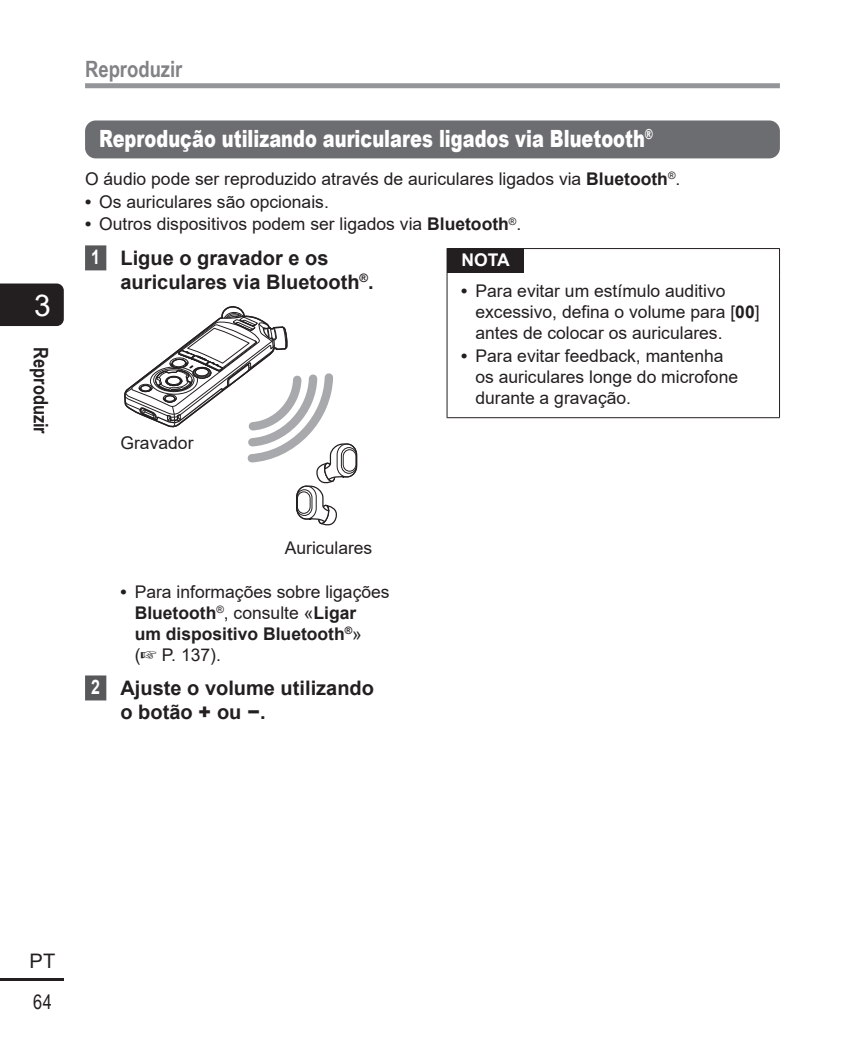
<style>
.page{position:relative;width:865px;height:1049px;background:#fff}
.page>*{position:absolute;margin:0;border:0;box-sizing:border-box;transform-origin:0 0}
.t1{font:30px "Arial";color:#fff}
.t2{font:900 23.75px "Arial";color:#fff;scale:.75 1}
.t3{font:700 22.5px "Arial Narrow";color:#808285}
.t4{font:700 20px/24px "Arial";color:#231f20}
.t5{font:700 20px "Arial Narrow";color:#231f20}
.t6{font:20px "Arial Narrow";color:#231f20}
.t7{font:20px "Arial";color:#231f20}
.t8{font:17.5px/21px "Arial";color:#231f20}
.t9{font:700 17.5px "Arial";color:#fff}
.s1{font-weight:700}
.s2{color:#fff}
.s3{font-weight:900}
</style>
<div class="page">
<hr style="left:0;top:978px;width:64px;height:3px;background:#231f20">
<div style="left:0;top:283px;width:64px;height:43px;background:#231f20"></div>
<div style="left:85px;top:83px;width:695px;height:5px;background:#939598"></div>
<div style="left:85px;top:120px;width:695px;height:38px;background:#6c6d70;border-radius:11px"></div>
<div style="left:85px;top:245px;width:21px;height:25px;background:#57585a"></div>
<div style="left:85px;top:675px;width:21px;height:25px;background:#57585a"></div>
<svg style="left:124px;top:306px;width:234px;height:220px"></svg>
<hr style="left:446px;top:248px;width:334px;height:1px;background:#231f20">
<svg style="left:446px;top:249px;width:1px;height:28px"></svg>
<svg style="left:779px;top:249px;width:1px;height:28px"></svg>
<hr style="left:446px;top:277px;width:1px;height:140px;background:#231f20">
<hr style="left:779px;top:277px;width:1px;height:140px;background:#231f20">
<hr style="left:446px;top:417px;width:334px;height:1px;background:#231f20">
<div style="left:447px;top:249px;width:77px;height:24px;background:#231f20"></div>
<h1 class="t1" style="left:34px;top:285px;width:18px">3</h1>
<p class="t5" style="left:56px;top:347px;width:88px;rotate:90deg">Reproduzir</p>
<p class="t3" style="left:85px;top:52px;width:99px">Reproduzir</p>
<h2 class="t2" style="left:99px;top:121px;width:740px">Reprodução utilizando auriculares ligados via Bluetooth<sup>®</sup></h2>
<p class="t8" style="left:85px;top:168px;width:597px">O áudio pode ser reproduzido através de auriculares ligados via <span class="s1">Bluetooth</span><sup>®</sup>.</p>
<p class="t8" style="left:85px;top:191px;width:245px"><span class="s1">•</span> Os auriculares são opcionais.</p>
<p class="t8" style="left:85px;top:214px;width:437px"><span class="s1">•</span> Outros dispositivos podem ser ligados via <span class="s1">Bluetooth</span><sup>®</sup>.</p>
<p class="t4" style="left:120px;top:246px;width:255px;text-indent:-29px"><span class="s2">1</span> Ligue o gravador e os auriculares via Bluetooth<sup>®</sup>.</p>
<p class="t9" style="left:461px;top:248px;width:50px">NOTA</p>
<p class="t8" style="left:475px;top:280px;width:286px;text-indent:-14px"><span class="s1">•</span> Para evitar um estímulo auditivo excessivo, defina o volume para [<span class="s1">00</span>] antes de colocar os auriculares.</p>
<p class="t8" style="left:475px;top:345px;width:264px;text-indent:-14px"><span class="s1">•</span> Para evitar feedback, mantenha os auriculares longe do microfone durante a gravação.</p>
<p class="t8" style="left:120px;top:433px;width:74px">Gravador</p>
<p class="t8" style="left:285px;top:537px;width:89px">Auriculares</p>
<p class="t8" style="left:135px;top:581px;width:256px;text-indent:-14px"><span class="s1">•</span> Para informações sobre ligações<br><span class="s1">Bluetooth</span><sup>®</sup>, consulte «<span class="s1">Ligar<br>um dispositivo Bluetooth</span><sup>®</sup>»<br>(☞ P. 137).</p>
<p class="t4" style="left:120px;top:676px;width:255px;text-indent:-29px"><span class="s2">2</span> Ajuste o volume utilizando o botão <span class="s3">+</span> ou <span class="s3">−</span>.</p>
<p class="t7" style="left:30px;top:947px;width:27px">PT</p>
<p class="t6" style="left:33px;top:988px;width:20px">64</p>
</div>
